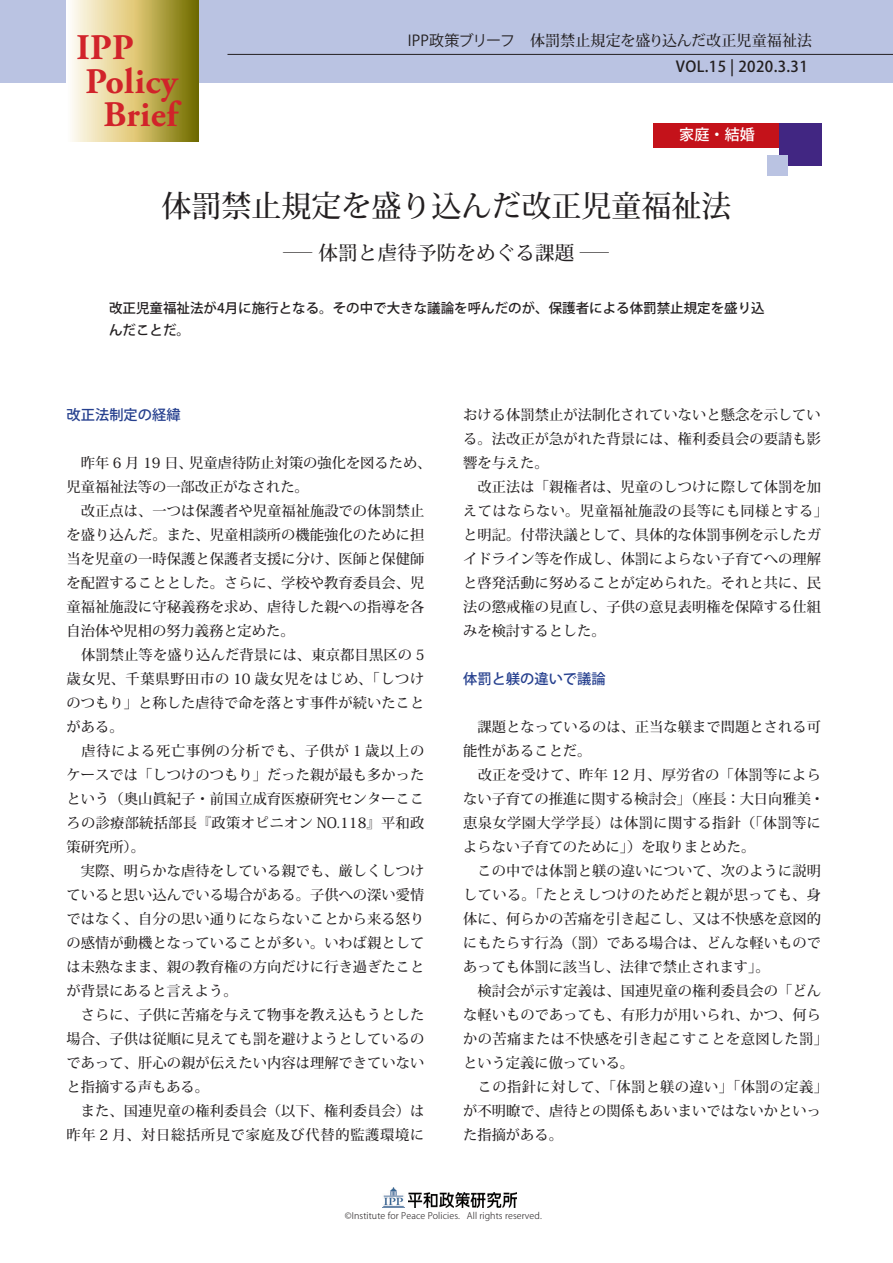
<style>
.page{position:relative;width:893px;height:1263px;background:#fff}
.page>*{position:absolute;margin:0;border:0;box-sizing:border-box;transform-origin:0 0}
.t1{font:700 36px "Adobe Garamond Pro";letter-spacing:.01em;color:#d1232a}
.t2{font:500 30px "Koz Min Pro";color:#231f20}
.t3{font:500 19.5px "Koz Min Pro";letter-spacing:.01em;color:#231f20;scale:1.5 1}
.t4{font:500 15px "Koz Min Pro";letter-spacing:.01em;color:#231f20}
.t5{font:500 15px "Koz Go Pro";letter-spacing:.025em;color:#231f20}
.t6{font:500 15px "Koz Go Pro";color:#fff}
.t7{font:500 14.25px/24px "Koz Min Pro";letter-spacing:.005em;color:#231f20}
.t8{font:500 14.25px "Koz Go Pro";color:#253f8e}
.t9{font:500 13.5px/22.5px "Koz Go Pro";color:#231f20}
.t10{font:300 9px "Koz Go Pr 6 N";letter-spacing:.01em;color:#231f20}
.s1{font-family:"Koz Go Pro";font-weight:400}
</style>
<div class="page">
<svg style="left:81px;top:103px;width:118px;height:39px"></svg>
<div style="left:0;top:0;width:893px;height:83px;background:#bac3e2"></div>
<hr style="left:227px;top:54px;width:666px;height:1px;background:#231f20">
<div style="left:653px;top:123px;width:126px;height:25px;background:#c4121a"></div>
<svg style="left:66px;top:0;width:132px;height:141px;background:#cec17d"></svg>
<div style="left:779px;top:123px;width:42px;height:43px;background:#412682"></div>
<div style="left:768px;top:155px;width:20px;height:20px;background:#bac3e2"></div>
<img style="left:382px;top:1188px;width:23px;height:20px">
<img style="left:409px;top:1193px;width:108px;height:14px">
<h1 class="t1" style="left:77px;top:27px;width:59px">IPP</h1>
<h1 class="t1" style="left:86px;top:60px;width:94px">Policy</h1>
<h1 class="t1" style="left:104px;top:94px;width:76px">Brief</h1>
<p class="t4" style="left:408px;top:30px;width:406px"><span class="s1">IPP政策ブリーフ</span>　体罰禁止規定を盛り込んだ改正児童福祉法</p>
<p class="t5" style="left:676px;top:57px;width:133px">VOL.15 | 2020.3.31</p>
<p class="t6" style="left:679px;top:125px;width:77px">家庭・結婚</p>
<h2 class="t2" style="left:161px;top:185px;width:572px">体罰禁止規定を盛り込んだ改正児童福祉法</h2>
<h3 class="t3" style="left:283px;top:239px;width:219px">― 体罰と虐待予防をめぐる課題 ―</h3>
<p class="t9" style="left:109px;top:297px;width:657px">改正児童福祉法が4月に施行となる。その中で大きな議論を呼んだのが、保護者による体罰禁止規定を盛り込んだことだ。</p>
<p class="t8" style="left:67px;top:406px;width:115px">改正法制定の経緯</p>
<p class="t7" style="left:67px;top:450px;width:366px">　昨年 6 月 19 日、児童虐待防止対策の強化を図るため、児童福祉法等の一部改正がなされた。<br>　改正点は、一つは保護者や児童福祉施設での体罰禁止を盛り込んだ。また、児童相談所の機能強化のために担当を児童の一時保護と保護者支援に分け、医師と保健師を配置することとした。さらに、学校や教育委員会、児童福祉施設に守秘義務を求め、虐待した親への指導を各自治体や児相の努力義務と定めた。<br>　体罰禁止等を盛り込んだ背景には、東京都目黒区の 5歳女児、千葉県野田市の 10 歳女児をはじめ、「しつけのつもり」と称した虐待で命を落とす事件が続いたことがある。<br>　虐待による死亡事例の分析でも、子供が 1 歳以上のケースでは「しつけのつもり」だった親が最も多かったという（奥山眞紀子・前国立成育医療研究センターこころの診療部統括部長『政策オピニオン NO.118』平和政策研究所）。<br>　実際、明らかな虐待をしている親でも、厳しくしつけていると思い込んでいる場合がある。子供への深い愛情ではなく、自分の思い通りにならないことから来る怒りの感情が動機となっていることが多い。いわば親としては未熟なまま、親の教育権の方向だけに行き過ぎたことが背景にあると言えよう。<br>　さらに、子供に苦痛を与えて物事を教え込もうとした場合、子供は従順に見えても罰を避けようとしているのであって、肝心の親が伝えたい内容は理解できていないと指摘する声もある。<br>　また、国連児童の権利委員会（以下、権利委員会）は昨年 2 月、対日総括所見で家庭及び代替的監護環境に</p>
<p class="t7" style="left:463px;top:402px;width:366px">おける体罰禁止が法制化されていないと懸念を示している。法改正が急がれた背景には、権利委員会の要請も影響を与えた。<br>　改正法は「親権者は、児童のしつけに際して体罰を加えてはならない。児童福祉施設の長等にも同様とする」と明記。付帯決議として、具体的な体罰事例を示したガイドライン等を作成し、体罰によらない子育てへの理解と啓発活動に努めることが定められた。それと共に、民法の懲戒権の見直し、子供の意見表明権を保障する仕組みを検討するとした。</p>
<p class="t8" style="left:463px;top:669px;width:144px">体罰と躾の違いで議論</p>
<p class="t7" style="left:463px;top:714px;width:366px">　課題となっているのは、正当な躾まで問題とされる可能性があることだ。<br>　改正を受けて、昨年 12 月、厚労省の「体罰等によらない子育ての推進に関する検討会」（座長：大日向雅美・恵泉女学園大学学長）は体罰に関する指針（「体罰等によらない子育てのために」）を取りまとめた。<br>　この中では体罰と躾の違いについて、次のように説明している。「たとえしつけのためだと親が思っても、身体に、何らかの苦痛を引き起こし、又は不快感を意図的にもたらす行為（罰）である場合は、どんな軽いものであっても体罰に該当し、法律で禁止されます」。<br>　検討会が示す定義は、国連児童の権利委員会の「どんな軽いものであっても、有形力が用いられ、かつ、何らかの苦痛または不快感を引き起こすことを意図した罰」という定義に倣っている。<br>　この指針に対して、「体罰と躾の違い」「体罰の定義」が不明瞭で、虐待との関係もあいまいではないかといった指摘がある。</p>
<p class="t10" style="left:345px;top:1210px;width:198px">©Institute for Peace Policies. All rights reserved.</p>
</div>
